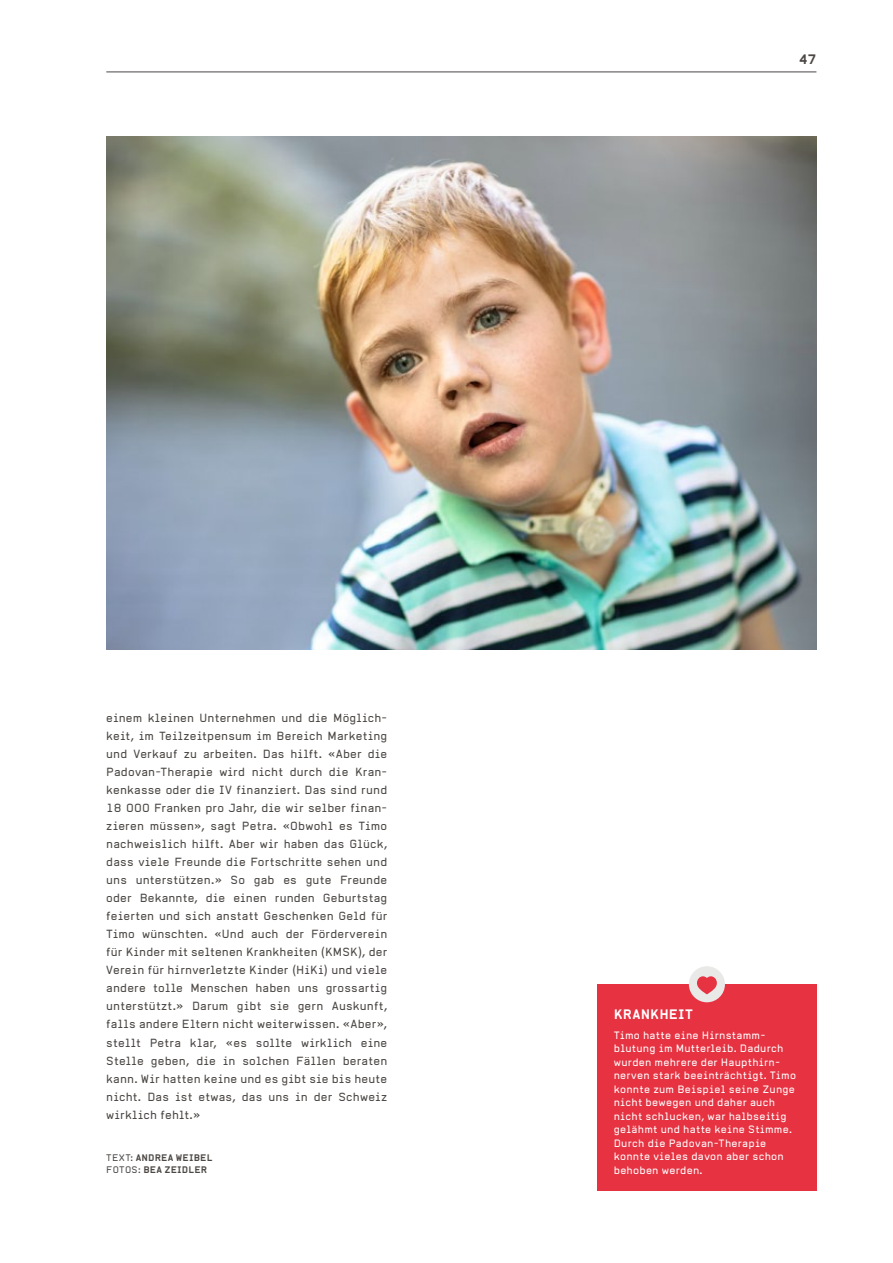
<style>
.page{position:relative;width:893px;height:1263px;background:#fff}
.page>*{position:absolute;margin:0;border:0;box-sizing:border-box;transform-origin:0 0}
.t1{font:700 13.5px "Alpha Headline Pro";letter-spacing:.02em;color:#fff}
.t2{font:700 13.5px "Alpha Headline Pro";color:#4b4744}
.t3{font:11.7px/18px "Alpha Headline Pro";letter-spacing:.015em;color:#4b4744;text-align:justify}
.t4{font:10.5px/13.5px "Alpha Headline Pro";letter-spacing:.025em;color:#fff}
.t5{font:700 9.3px/12px "Alpha Headline Pro";letter-spacing:.015em;color:#4b4744}
.s1{font-weight:400}
</style>
<div class="page">
<hr style="left:106px;top:72px;width:710px;height:1px;background:#4b4744">
<img style="left:106px;top:136px;width:710px;height:513px">
<div style="left:597px;top:984px;width:219px;height:207px;background:#e63241"></div>
<div style="left:689px;top:966px;width:36px;height:36px;background:#e9e9e8;border-radius:50%"></div>
<svg style="left:697px;top:976px;width:20px;height:18px"></svg>
<p class="t2" style="left:799px;top:51px;width:19px">47</p>
<p class="t3" style="left:106px;top:708px;width:283px">einem kleinen Unternehmen und die Möglich&shy;keit, im Teilzeitpensum im Bereich Marketing und Verkauf zu arbeiten. Das hilft. «Aber die Padovan-Therapie wird nicht durch die Kran&shy;kenkasse oder die IV finanziert. Das sind rund 18 000 Franken pro Jahr, die wir selber finan&shy;zieren müssen», sagt Petra. «Obwohl es Timo nachweislich hilft. Aber wir haben das Glück, dass viele Freunde die Fortschritte sehen und uns unterstützen.» So gab es gute Freunde oder Bekannte, die einen runden Geburtstag feierten und sich anstatt Geschenken Geld für Timo wünschten. «Und auch der Förderverein für Kinder mit seltenen Krankheiten (KMSK), der Verein für hirnverletzte Kinder (HiKi) und viele andere tolle Menschen haben uns grossartig unterstützt.» Darum gibt sie gern Auskunft, falls andere Eltern nicht weiterwissen. «Aber», stellt Petra klar, «es sollte wirklich eine Stelle geben, die in solchen Fällen beraten kann. Wir hatten keine und es gibt sie bis heute nicht. Das ist etwas, das uns in der Schweiz wirklich fehlt.»</p>
<p class="t5" style="left:106px;top:1151px;width:108px"><span class="s1">TEXT:</span> ANDREA WEIBEL<br><span class="s1">FOTOS:</span> BEA ZEIDLER</p>
<p class="t1" style="left:614px;top:1006px;width:81px">KRANKHEIT</p>
<p class="t4" style="left:614px;top:1028px;width:184px">Timo hatte eine Hirnstamm&shy;blutung im Mutterleib. Dadurch wurden mehrere der Haupthirn&shy;nerven stark beeinträchtigt. Timo konnte zum Beispiel seine Zunge nicht bewegen und daher auch nicht schlucken, war halbseitig gelähmt und hatte keine Stimme.<br>Durch die Padovan-Therapie konnte vieles davon aber schon behoben werden.</p>
</div>
